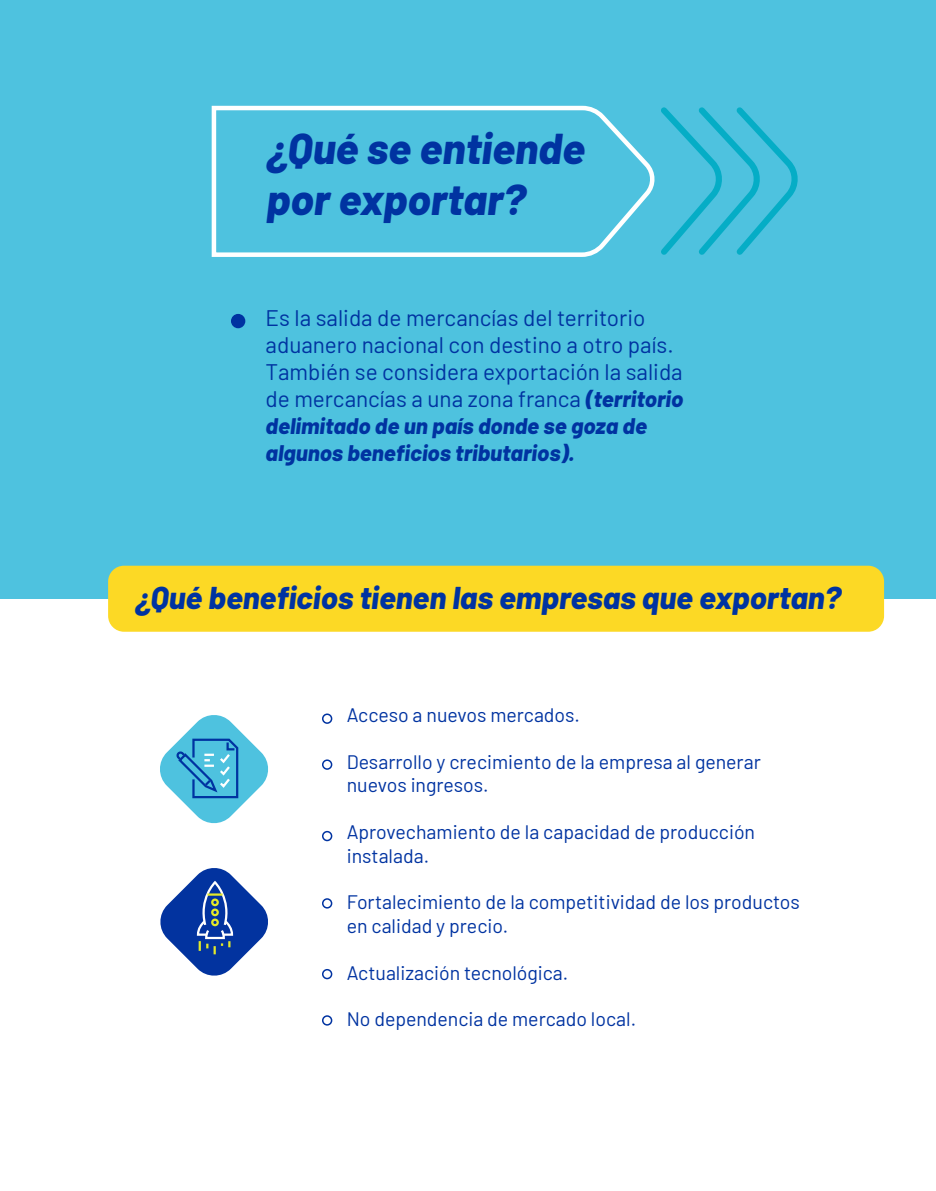
<style>
.page{position:relative;width:936px;height:1191px;background:#fff}
.page>*{position:absolute;margin:0;border:0;box-sizing:border-box;transform-origin:0 0}
.t1{font:italic 800 43.05px/51.6px "Barlow";color:#0033a1}
.t2{font:italic 800 31.5px "Barlow";color:#0033a1}
.t3{font:22.5px/27px "Barlow";color:#0033a1}
.t4{font:19.5px/23.4px "Barlow";color:#0033a1}
.s1{font-weight:800;font-style:italic}
</style>
<div class="page">
<div style="left:0;top:0;width:935px;height:599px;background:#4ec2df"></div>
<svg style="left:211px;top:105px;width:444px;height:152px"></svg>
<svg style="left:661px;top:107px;width:137px;height:148px"></svg>
<div style="left:231px;top:314px;width:14px;height:14px;background:#0033a1;border-radius:50%"></div>
<div style="left:108px;top:566px;width:776px;height:66px;background:#fcd925;border-radius:16px"></div>
<div style="left:322px;top:713px;width:10px;height:11px;border:2px solid #0033a1;border-radius:50%"></div>
<div style="left:322px;top:759px;width:10px;height:11px;border:2px solid #0033a1;border-radius:50%"></div>
<div style="left:322px;top:831px;width:10px;height:10px;border:2px solid #0033a1;border-radius:50%"></div>
<div style="left:322px;top:898px;width:10px;height:10px;border:2px solid #0033a1;border-radius:50%"></div>
<div style="left:322px;top:969px;width:10px;height:10px;border:2px solid #0033a1;border-radius:50%"></div>
<div style="left:322px;top:1015px;width:10px;height:10px;border:2px solid #0033a1;border-radius:50%"></div>
<svg style="left:160px;top:715px;width:108px;height:109px"></svg>
<svg style="left:160px;top:868px;width:108px;height:108px"></svg>
<h1 class="t1" style="left:266px;top:119px;width:320px">¿Qué se entiende por exportar?</h1>
<p class="t3" style="left:265px;top:303px;width:419px">Es la salida de mercancías del territorio aduanero nacional con destino a otro país.<br>También se considera exportación la salida de mercancías a una zona franca <span class="s1">(territorio delimitado de un país donde se goza de algunos beneficios tributarios).</span></p>
<h2 class="t2" style="left:135px;top:574px;width:707px">¿Qué beneficios tienen las empresas que exportan?</h2>
<p class="t4" style="left:346px;top:702px;width:235px">Acceso a nuevos mercados.</p>
<p class="t4" style="left:346px;top:748px;width:415px">Desarrollo y crecimiento de la empresa al generar nuevos ingresos.</p>
<p class="t4" style="left:346px;top:819px;width:410px">Aprovechamiento de la capacidad de producción instalada.</p>
<p class="t4" style="left:346px;top:889px;width:455px">Fortalecimiento de la competitividad de los productos en calidad y precio.</p>
<p class="t4" style="left:346px;top:959px;width:223px">Actualización tecnológica.</p>
<p class="t4" style="left:346px;top:1006px;width:291px">No dependencia de mercado local.</p>
</div>
